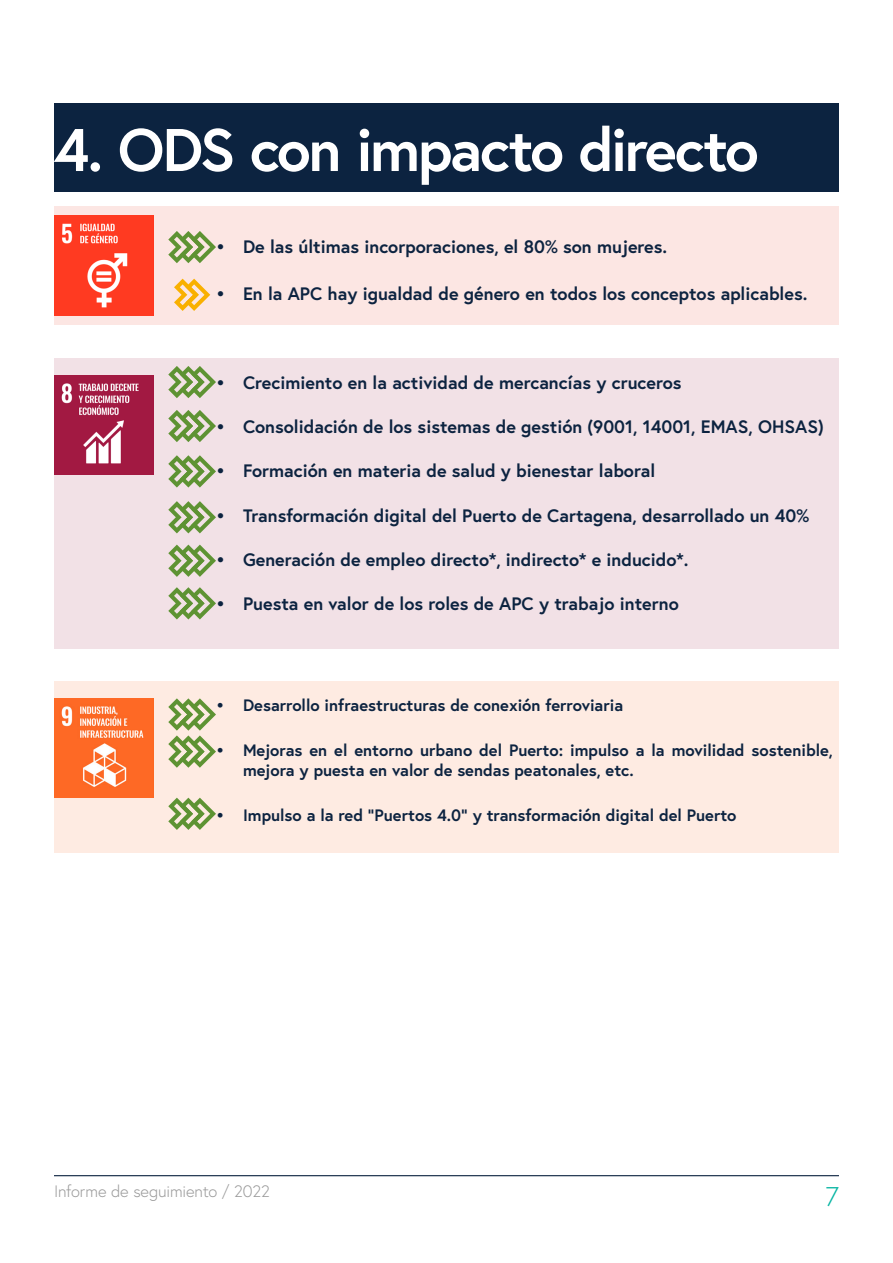
<style>
.page{position:relative;width:893px;height:1263px;background:#fff}
.page>*{position:absolute;margin:0;border:0;box-sizing:border-box;transform-origin:0 0}
.Texto_de_cita{font:700 60px "Europa";letter-spacing:-.045em;color:#fff}
.t1{font:300 27px "Europa";color:#05b4a2}
.t2{font:700 18px "Europa";color:#0c2340}
.t3{font:700 16.5px/19.8px "Europa";color:#0c2340}
.t4{font:300 16.5px "Europa";letter-spacing:-.01em;color:#999}
</style>
<div class="page">
<div style="left:54px;top:103px;width:785px;height:89px;background:#0c2340"></div>
<div style="left:54px;top:358px;width:785px;height:290px;background:#f2e1e6"></div>
<img style="left:54px;top:375px;width:99px;height:99px">
<svg style="left:168px;top:366px;width:48px;height:32px"></svg>
<svg style="left:168px;top:410px;width:48px;height:32px"></svg>
<svg style="left:168px;top:455px;width:48px;height:32px"></svg>
<svg style="left:168px;top:501px;width:48px;height:32px"></svg>
<svg style="left:168px;top:545px;width:48px;height:32px"></svg>
<svg style="left:168px;top:587px;width:48px;height:32px"></svg>
<div style="left:54px;top:681px;width:785px;height:172px;background:#feebe2"></div>
<img style="left:54px;top:698px;width:99px;height:99px">
<svg style="left:168px;top:698px;width:48px;height:70px"></svg>
<svg style="left:168px;top:798px;width:48px;height:32px"></svg>
<div style="left:54px;top:207px;width:785px;height:118px;background:#fce6e3"></div>
<img style="left:54px;top:216px;width:99px;height:99px">
<svg style="left:168px;top:231px;width:48px;height:32px"></svg>
<svg style="left:174px;top:279px;width:36px;height:32px"></svg>
<hr style="left:54px;top:1175px;width:785px;height:1px;background:#0c2340">
<p class="Texto_de_cita" style="left:54px;top:109px;width:706px">4. ODS con impacto directo</p>
<p class="t2" style="left:216px;top:234px;width:453px">• De las últimas incorporaciones, el 80% son mujeres.</p>
<p class="t2" style="left:216px;top:282px;width:593px">• En la APC hay igualdad de género en todos los conceptos aplicables.</p>
<p class="t2" style="left:216px;top:371px;width:467px">• Crecimiento en la actividad de mercancías y cruceros</p>
<p class="t2" style="left:216px;top:415px;width:609px">• Consolidación de los sistemas de gestión (9001, 14001, EMAS, OHSAS)</p>
<p class="t2" style="left:216px;top:459px;width:441px">• Formación en materia de salud y bienestar laboral</p>
<p class="t2" style="left:216px;top:503px;width:595px">• Transformación digital del Puerto de Cartagena, desarrollado un 40%</p>
<p class="t2" style="left:216px;top:547px;width:474px">• Generación de empleo directo*, indirecto* e inducido*.</p>
<p class="t2" style="left:216px;top:591px;width:464px">• Puesta en valor de los roles de APC y trabajo interno</p>
<p class="t3" style="left:216px;top:695px;width:409px">• Desarrollo infraestructuras de conexión ferroviaria</p>
<p class="t3" style="left:243px;top:740px;width:591px;text-indent:-27px">• Mejoras en el entorno urbano del Puerto: impulso a la movilidad sostenible, mejora y puesta en valor de sendas peatonales, etc.</p>
<p class="t3" style="left:216px;top:805px;width:522px">• Impulso a la red “Puertos 4.0” y transformación digital del Puerto</p>
<p class="t4" style="left:54px;top:1181px;width:217px">Informe de seguimiento / 2022</p>
<h2 class="t1" style="left:825px;top:1180px;width:15px">7</h2>
</div>
